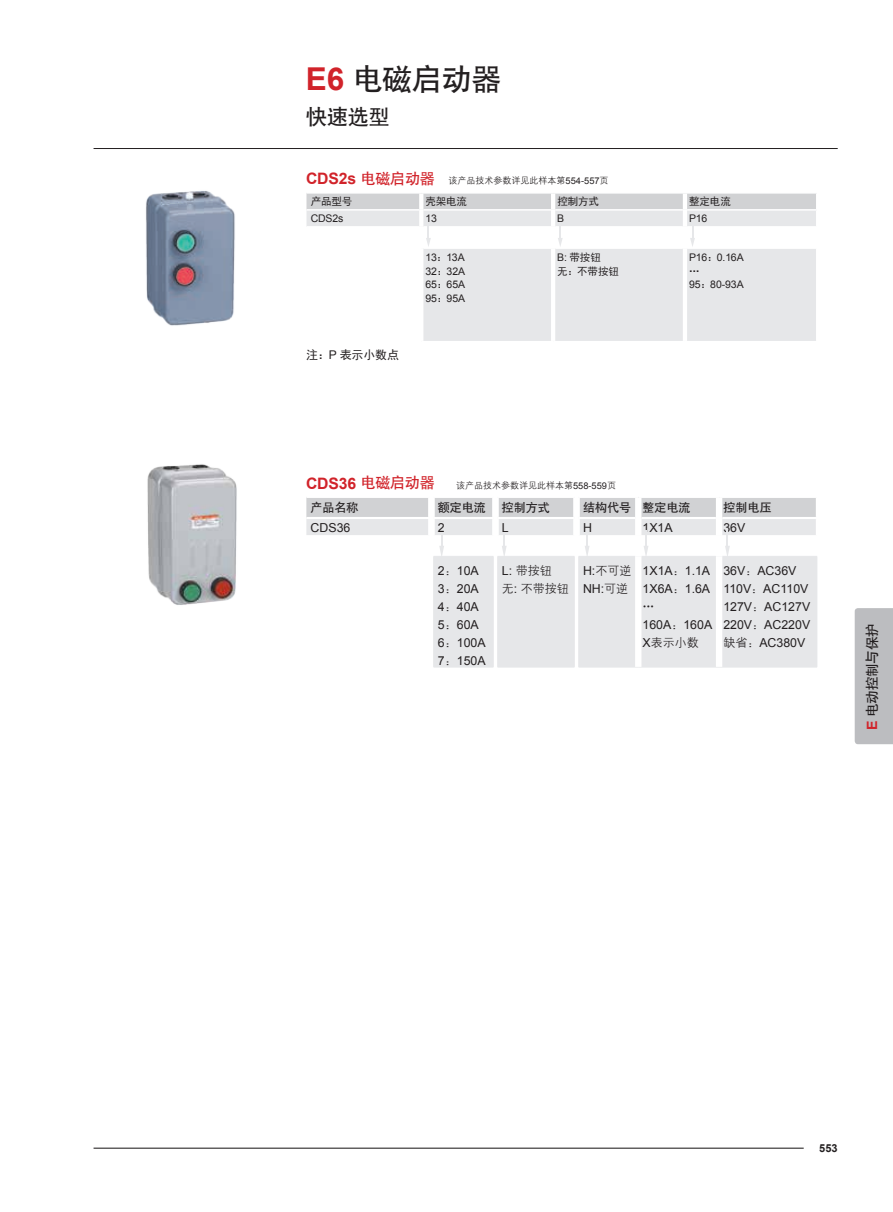
<style>
.page{position:relative;width:893px;height:1212px;background:#fff}
.page>*{position:absolute;margin:0;border:0;box-sizing:border-box;transform-origin:0 0}
.t1{font:30px "H Yb 1 gj";letter-spacing:-.005em;color:#231f20}
.t2{font:21px "H Yb 1 gj";color:#231f20}
.t3{font:700 15.75px "Arial";letter-spacing:-.01em;color:#d1232a}
.t4{font:13.5px "H Yb 1 gj";letter-spacing:-.01em;color:#231f20}
.t5{font:12.3px/18px "Arial";color:#231f20}
.t6{font:12px "H Yb 1 gj";color:#231f20}
.t7{font:12px/18px "H Yg 2 gj";color:#231f20}
.t8{font:12px "Sim Hei";letter-spacing:-.01em;color:#231f20}
.t9{font:700 10.95px "Arial";color:#231f20}
.t10{font:10.5px/13.5px "Arial";letter-spacing:-.01em;color:#231f20;text-align:justify}
.t11{font:10.5px/13.5px "Sim Hei";letter-spacing:-.01em;color:#231f20}
.t12{font:9px "H Yg 2 gj";color:#231f20}
.s1{font-family:"Arial";font-weight:700;font-size:31.5px;color:#d1232a}
.s2{font-family:"H Yb 1 gj";font-weight:400;font-size:15px}
.s3{font-family:"Arial";font-size:9.3px}
.s4{font-family:"Sim Hei"}
.s5{font-family:"Arial"}
.s6{font-family:"H Yb 1 gj";font-size:12px}
.s7{font-family:"Arial";font-size:12.3px}
.s8{font-family:"H Yg 2 gj";font-size:12px}
.s9{font-family:"Arial";font-weight:700;font-size:14.1px;color:#d1232a}
</style>
<div class="page">
<svg style="left:306px;top:497px;width:512px;height:171px"></svg>
<img style="left:147px;top:464px;width:90px;height:141px">
<svg style="left:306px;top:193px;width:510px;height:148px"></svg>
<img style="left:146px;top:191px;width:89px;height:135px">
<hr style="left:94px;top:148px;width:744px;height:1px;background:#231f20">
<hr style="left:94px;top:1147px;width:710px;height:2px;background:#231f20">
<div style="left:855px;top:608px;width:38px;height:136px;background:#bcbdc0"></div>
<h1 class="t1" style="left:306px;top:64px;width:197px"><span class="s1">E6</span> 电磁启动器</h1>
<h2 class="t2" style="left:306px;top:106px;width:85px">快速选型</h2>
<p class="t3" style="left:306px;top:168px;width:130px">CDS2s <span class="s2">电磁启动器</span></p>
<p class="t12" style="left:449px;top:176px;width:162px">该产品技术参数详见此样本第<span class="s3">554-557</span>页</p>
<p class="t11" style="left:311px;top:195px;width:43px">产品型号</p>
<p class="t11" style="left:425px;top:195px;width:43px">壳架电流</p>
<p class="t11" style="left:557px;top:195px;width:43px">控制方式</p>
<p class="t11" style="left:689px;top:195px;width:43px">整定电流</p>
<p class="t10" style="left:311px;top:212px;width:34px">CDS2s</p>
<p class="t10" style="left:425px;top:212px;width:13px">13</p>
<p class="t10" style="left:557px;top:212px;width:9px">B</p>
<p class="t10" style="left:689px;top:212px;width:20px">P16</p>
<p class="t10" style="left:425px;top:251px;width:41px">13<span class="s4">：</span>13A 32<span class="s4">：</span>32A 65<span class="s4">：</span>65A 95<span class="s4">：</span>95A</p>
<p class="t11" style="left:557px;top:251px;width:63px"><span class="s5">B:</span> 带按钮<br>无：不带按钮</p>
<p class="t10" style="left:689px;top:251px;width:56px">P16<span class="s4">：</span>0.16A</p>
<p class="t11" style="left:689px;top:264px;width:12px">…</p>
<p class="t10" style="left:689px;top:278px;width:56px">95<span class="s4">：</span>80-93A</p>
<p class="t8" style="left:306px;top:348px;width:95px">注：<span class="s5">P</span> 表示小数点</p>
<p class="t3" style="left:306px;top:472px;width:130px">CDS36 <span class="s2">电磁启动器</span></p>
<p class="t12" style="left:456px;top:481px;width:162px">该产品技术参数详见此样本第<span class="s3">558-559</span>页</p>
<p class="t6" style="left:311px;top:501px;width:49px">产品名称</p>
<p class="t6" style="left:438px;top:501px;width:49px">额定电流</p>
<p class="t6" style="left:502px;top:501px;width:49px">控制方式</p>
<p class="t6" style="left:583px;top:501px;width:109px">结构代号 整定电流</p>
<p class="t6" style="left:723px;top:501px;width:49px">控制电压</p>
<p class="t5" style="left:311px;top:518px;width:41px">CDS36</p>
<p class="t5" style="left:438px;top:518px;width:8px">2</p>
<p class="t5" style="left:502px;top:518px;width:8px">L</p>
<p class="t5" style="left:583px;top:518px;width:10px">H</p>
<p class="t5" style="left:642px;top:518px;width:32px">1X1A</p>
<p class="t5" style="left:723px;top:518px;width:23px">36V</p>
<p class="t5" style="left:438px;top:562px;width:49px">2<span class="s6">：</span>10A<br>3<span class="s6">：</span>20A<br>4<span class="s6">：</span>40A<br>5<span class="s6">：</span>60A<br>6<span class="s6">：</span>100A<br>7<span class="s6">：</span>150A</p>
<p class="t7" style="left:502px;top:562px;width:68px"><span class="s7">L:</span> 带按钮无<span class="s7">:</span> 不带按钮</p>
<p class="t7" style="left:583px;top:562px;width:50px"><span class="s7">H:</span>不可逆</p>
<p class="t5" style="left:723px;top:562px;width:88px">36V<span class="s6">：</span>AC36V<br>110V<span class="s6">：</span>AC110V<br>127V<span class="s6">：</span>AC127V<br>220V<span class="s6">：</span>AC220V<span class="s8">缺省</span><span class="s6">：</span>AC380V</p>
<p class="t5" style="left:642px;top:562px;width:69px">1X1A<span class="s6">：</span>1.1A<br>1X6A<span class="s6">：</span>1.6A</p>
<p class="t6" style="left:642px;top:601px;width:13px">…</p>
<p class="t5" style="left:642px;top:616px;width:71px">160A<span class="s6">：</span>160A</p>
<p class="t7" style="left:642px;top:634px;width:58px"><span class="s7">X</span>表示小数</p>
<p class="t5" style="left:583px;top:580px;width:47px">NH:<span class="s8">可逆</span></p>
<p class="t4" style="left:865px;top:730px;width:108px;rotate:-90deg"><span class="s9">E</span> 电动控制与保护</p>
<p class="t9" style="left:819px;top:1140px;width:20px">553</p>
</div>
